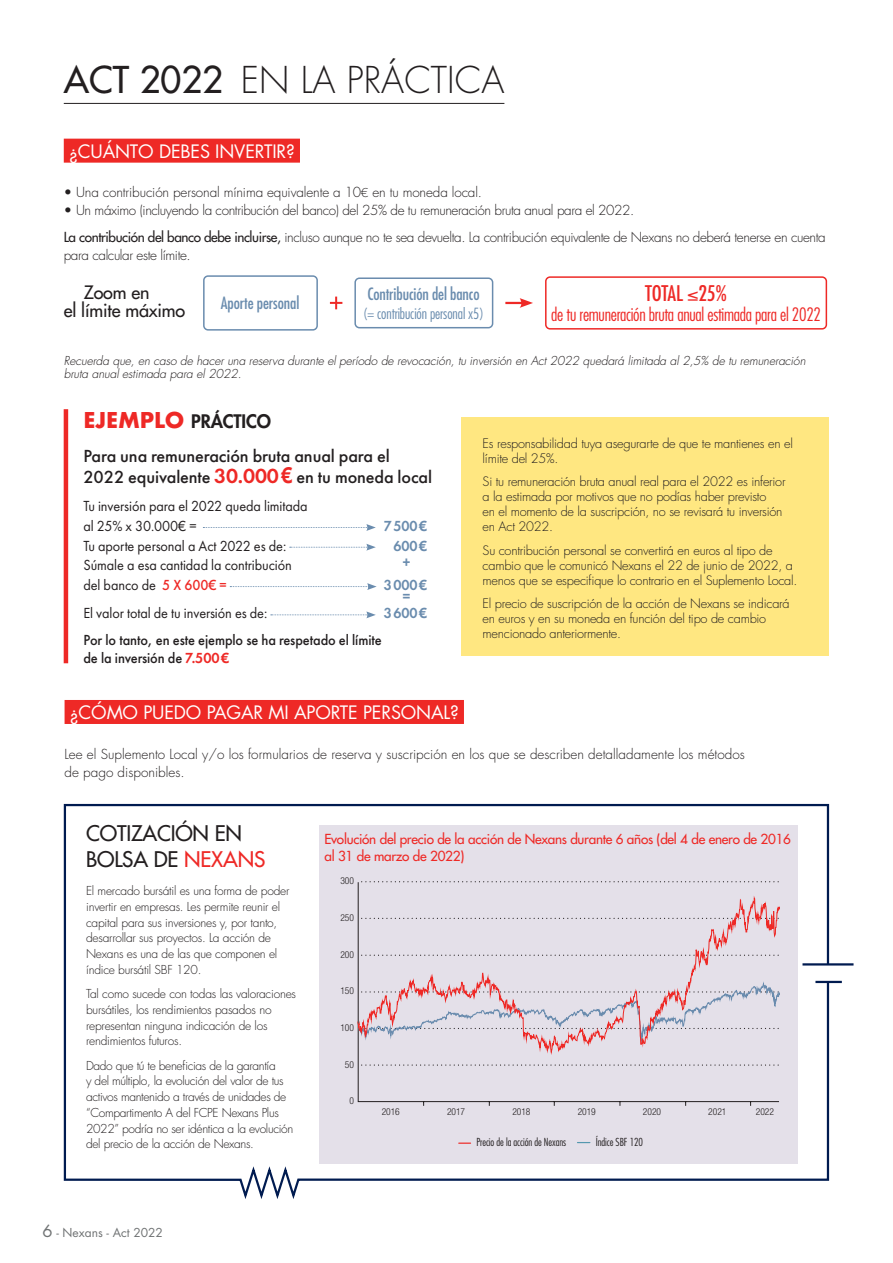
<style>
.page{position:relative;width:893px;height:1263px;background:#fff}
.page>*{position:absolute;margin:0;border:0;box-sizing:border-box;transform-origin:0 0}
.t1{font:300 36px "Futura";color:#231f20}
.t2{font:21px/25.2px "Futura";letter-spacing:-.01em;color:#231f20}
.t3{font:condensed 21px "Futura";letter-spacing:-.005em;color:#ee2926}
.t4{font:500 18.15px/21.1px "Futura PT";letter-spacing:-.005em;color:#231f20}
.t5{font:800 18.15px "Futura";letter-spacing:-.01em;color:#231f20}
.t6{font:18px "Futura";letter-spacing:-.01em;color:#fff}
.t7{font:300 condensed 18px "Futura";letter-spacing:-.015em;color:#ee2926}
.t8{font:18px/18px "Futura";letter-spacing:-.01em;color:#231f20}
.t9{font:condensed 16.5px "Futura";letter-spacing:-.005em;color:#6a8cae}
.t10{font:15.15px/19.6px "Futura PT";letter-spacing:-.005em;color:#231f20;scale:.94 1}
.t11{font:500 15.15px/18.1px "Futura PT";letter-spacing:-.005em;color:#231f20;scale:.95 1}
.t12{font:600 15.15px "Futura PT";letter-spacing:-.005em;color:#6a8cae;scale:.94 1}
.t13{font:300 condensed 15px "Futura";letter-spacing:-.005em;color:#6a8cae}
.t14{font:700 condensed 15px "Futura";color:#6a8cae}
.t15{font:300 13.5px/26.5px "Futura";letter-spacing:-.03em;color:#231f20}
.t16{font:300 13.5px/18px "Futura";color:#231f20}
.t17{font:13.5px/16.5px "Futura";letter-spacing:-.02em;color:#ee2926}
.t18{font:300 13.5px "Futura";letter-spacing:-.01em;color:#231f20}
.t19{font:300 12.75px/15px "Futura";letter-spacing:-.02em;color:#231f20}
.t20{font:300 12px/15.8px "Futura";letter-spacing:-.02em;color:#231f20}
.t21{font:italic 300 12px/13.5px "Futura";letter-spacing:-.01em;color:#231f20}
.t22{font:12px "Futura";color:#707374}
.t23{font:300 condensed 10.8px "Futura";letter-spacing:-.005em;color:#231f20}
.t24{font:300 condensed 9.6px "Helvetica Neue LT Std";letter-spacing:-.005em;color:#231f20}
.s1{font-weight:400}
.s2{font-family:"Futura PT"}
.s3{font-weight:700;font-size:21.15px;color:#ee2926}
.s4{font-weight:600;font-size:21.15px;color:#ee2926}
.s5{font-weight:600;font-size:23.55px;color:#ee2926}
.s6{font-weight:500;color:#ee2926}
.s7{font-weight:600;color:#ee2926}
.s8{color:#ee2926}
.s9{font-size:16.5px}
</style>
<div class="page">
<div style="left:461px;top:417px;width:368px;height:238px;background:#ffe781"></div>
<div style="left:65px;top:700px;width:399px;height:24px;background:#ee2926"></div>
<svg style="left:203px;top:524px;width:173px;height:7px"></svg>
<svg style="left:290px;top:544px;width:86px;height:7px"></svg>
<svg style="left:230px;top:583px;width:147px;height:7px"></svg>
<svg style="left:271px;top:611px;width:105px;height:7px"></svg>
<hr style="left:64px;top:409px;width:4px;height:254px;background:#ee2926">
<svg style="left:63px;top:803px;width:767px;height:396px"></svg>
<hr style="left:802px;top:963px;width:51px;height:2px;background:#001b50">
<hr style="left:815px;top:981px;width:27px;height:2px;background:#001b50">
<hr style="left:64px;top:103px;width:440px;height:1px;background:#231f20">
<div style="left:64px;top:139px;width:236px;height:24px;background:#ee2926"></div>
<div style="left:545px;top:276px;width:282px;height:54px;border:2px solid #ee2926;border-radius:4px"></div>
<div style="left:203px;top:275px;width:115px;height:56px;border:2px solid #6a8cae;border-radius:4px"></div>
<div style="left:354px;top:277px;width:139px;height:51px;border:2px solid #6a8cae;border-radius:4px"></div>
<svg style="left:505px;top:298px;width:28px;height:10px"></svg>
<svg style="left:330px;top:297px;width:12px;height:12px"></svg>
<div style="left:358px;top:1075px;width:421px;height:31px;background:#e4e0e9"></div>
<svg style="left:358px;top:849px;width:422px;height:226px;background:#e1d8e0"></svg>
<h1 class="t1" style="left:64px;top:58px;width:442px"><span class="s1">ACT 2022</span> EN LA PRÁCTICA</h1>
<h3 class="t6" style="left:69px;top:140px;width:227px">¿CUÁNTO DEBES INVERTIR?</h3>
<p class="t18" style="left:64px;top:184px;width:420px">• Una contribución personal mínima equivalente a 10<span class="s2">€</span> en tu moneda local.</p>
<p class="t15" style="left:64px;top:198px;width:763px">• Un máximo (incluyendo la contribución del banco) del 25% de tu remuneración bruta anual para el 2022.<br><span class="s1">La contribución del banco debe incluirse,</span> incluso aunque no te sea devuelta. La contribución equivalente de Nexans no deberá tenerse en cuenta</p>
<p class="t15" style="left:64px;top:242px;width:129px">para calcular este límite.</p>
<h3 class="t8" style="left:64px;top:284px;width:123px;text-indent:20px">Zoom en<br>el límite máximo</h3>
<h2 class="t3" style="left:645px;top:281px;width:83px">TOTAL ≤25%</h2>
<h3 class="t9" style="left:367px;top:284px;width:114px">Contribución del banco</h3>
<p class="t13" style="left:363px;top:305px;width:122px">(= contribución personal x5)</p>
<p class="t21" style="left:64px;top:354px;width:743px">Recuerda que, en caso de hacer una reserva durante el período de revocación, tu inversión en Act 2022 quedará limitada al 2,5% de tu remuneración bruta anual estimada para el 2022.</p>
<h3 class="t9" style="left:221px;top:293px;width:80px">Aporte personal</h3>
<h3 class="t7" style="left:551px;top:304px;width:271px">de tu remuneración bruta anual estimada para el 2022</h3>
<h3 class="t5" style="left:83px;top:409px;width:189px"><span class="s3">EJEMPLO</span> PRÁCTICO</h3>
<h3 class="t4" style="left:83px;top:445px;width:350px">Para una remuneración bruta anual para el<br>2022 equivalente <span class="s4">30.000</span><span class="s5">€</span> en tu moneda local</h3>
<p class="t10" style="left:83px;top:496px;width:240px">Tu inversión para el 2022 queda limitada al 25% x 30.000€ =</p>
<p class="t12" style="left:384px;top:516px;width:48px">7500€</p>
<p class="t10" style="left:83px;top:536px;width:217px">Tu aporte personal a Act 2022 es de:</p>
<p class="t12" style="left:394px;top:536px;width:37px">600€</p>
<p class="t10" style="left:83px;top:555px;width:223px">Súmale a esa cantidad la contribución del banco de <span class="s6">5 X 600€ =</span></p>
<p class="t14" style="left:403px;top:551px;width:9px">+</p>
<p class="t14" style="left:403px;top:585px;width:9px">=</p>
<p class="t12" style="left:384px;top:575px;width:48px">3000€</p>
<p class="t10" style="left:83px;top:603px;width:197px">El valor total de tu inversión es de:</p>
<p class="t12" style="left:384px;top:604px;width:48px">3600€</p>
<p class="t11" style="left:83px;top:631px;width:316px">Por lo tanto, en este ejemplo se ha respetado el límite de la inversión de <span class="s7">7.500€</span></p>
<p class="t19" style="left:483px;top:436px;width:312px">Es responsabilidad tuya asegurarte de que te mantienes en el límite del 25%.</p>
<p class="t19" style="left:483px;top:475px;width:304px">Si tu remuneración bruta anual real para el 2022 es inferior a la estimada por motivos que no podías haber previsto<br>en el momento de la suscripción, no se revisará tu inversión en Act 2022.</p>
<p class="t19" style="left:483px;top:543px;width:316px">Su contribución personal se convertirá en euros al tipo de cambio que le comunicó Nexans el 22 de junio de 2022, a menos que se especifique lo contrario en el Suplemento Local.</p>
<p class="t19" style="left:483px;top:597px;width:309px">El precio de suscripción de la acción de Nexans se indicará en euros y en su moneda en función del tipo de cambio mencionado anteriormente.</p>
<h3 class="t6" style="left:70px;top:701px;width:390px">¿CÓMO PUEDO PAGAR MI APORTE PERSONAL?</h3>
<p class="t16" style="left:65px;top:745px;width:682px">Lee el Suplemento Local y/o los formularios de reserva y suscripción en los que se describen detalladamente los métodos de pago disponibles.</p>
<h2 class="t2" style="left:86px;top:821px;width:181px">COTIZACIÓN EN<br>BOLSA DE <span class="s8">NEXANS</span></h2>
<p class="t20" style="left:86px;top:883px;width:205px">El mercado bursátil es una forma de poder invertir en empresas. Les permite reunir el capital para sus inversiones y, por tanto, desarrollar sus proyectos. La acción de Nexans es una de las que componen el índice bursátil SBF 120.</p>
<p class="t20" style="left:86px;top:986px;width:211px">Tal como sucede con todas las valoraciones bursátiles, los rendimientos pasados no representan ninguna indicación de los rendimientos futuros.</p>
<p class="t20" style="left:86px;top:1058px;width:209px">Dado que tú te beneficias de la garantía<br>y del múltiplo, la evolución del valor de tus activos mantenido a través de unidades de “Compartimento A del FCPE Nexans Plus 2022” podría no ser idéntica a la evolución del precio de la acción de Nexans.</p>
<p class="t17" style="left:324px;top:831px;width:468px">Evolución del precio de la acción de Nexans durante 6 años (del 4 de enero de 2016 al 31 de marzo de 2022)</p>
<p class="t24" style="left:340px;top:875px;width:15px">300</p>
<p class="t24" style="left:340px;top:912px;width:15px">250</p>
<p class="t24" style="left:340px;top:949px;width:15px">200</p>
<p class="t24" style="left:340px;top:985px;width:15px">150</p>
<p class="t24" style="left:340px;top:1022px;width:15px">100</p>
<p class="t24" style="left:345px;top:1059px;width:11px">50</p>
<p class="t24" style="left:349px;top:1095px;width:6px">0</p>
<p class="t24" style="left:382px;top:1106px;width:20px">2016</p>
<p class="t24" style="left:447px;top:1106px;width:20px">2017</p>
<p class="t24" style="left:512px;top:1106px;width:20px">2018</p>
<p class="t24" style="left:578px;top:1106px;width:20px">2019</p>
<p class="t24" style="left:643px;top:1106px;width:20px">2020</p>
<p class="t24" style="left:708px;top:1106px;width:20px">2021</p>
<p class="t24" style="left:756px;top:1106px;width:20px">2022</p>
<p class="t23" style="left:476px;top:1136px;width:91px">Precio de la acción de Nexans</p>
<p class="t23" style="left:596px;top:1136px;width:49px">Índice SBF 120</p>
<p class="t22" style="left:43px;top:1225px;width:122px"><span class="s9">6</span> - Nexans - Act 2022</p>
</div>
